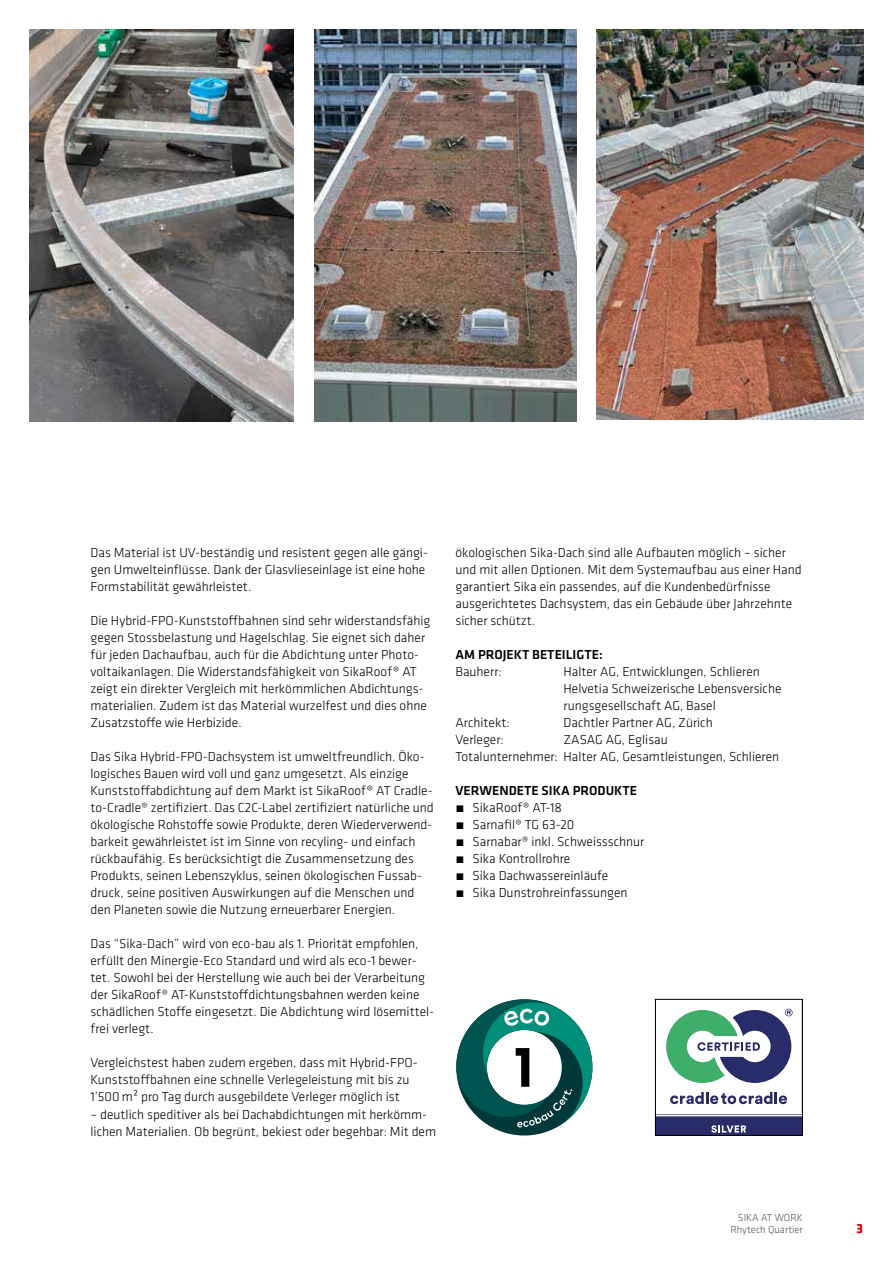
<style>
.page{position:relative;width:893px;height:1263px;background:#fff}
.page>*{position:absolute;margin:0;border:0;box-sizing:border-box;transform-origin:0 0}
.t1{font:300 13.5px/17px "Klavika";color:#000}
.t2{font:500 13.5px "Klavika";color:#000}
.t3{font:500 13.5px "Klavika";color:#e3000f}
.t4{font:300 10.5px/12.6px "Klavika";color:#565656;text-align:right}
</style>
<div class="page">
<img style="left:596px;top:30px;width:267px;height:390px">
<img style="left:314px;top:30px;width:262px;height:391px">
<img style="left:30px;top:30px;width:263px;height:391px">
<svg style="left:456px;top:999px;width:136px;height:136px"></svg>
<svg style="left:657px;top:1008px;width:144px;height:126px"></svg>
<div style="left:655px;top:999px;width:148px;height:137px;border:1px solid #000"></div>
<p class="t1" style="left:91px;top:544px;width:339px">Das Material ist UV-beständig und resistent gegen alle gängi&shy;gen Umwelteinflüsse. Dank der Glasvlieseinlage ist eine hohe<br>Formstabilität gewährleistet.</p>
<p class="t1" style="left:91px;top:612px;width:341px">Die Hybrid-FPO-Kunststoffbahnen sind sehr widerstandsfähig gegen Stossbelastung und Hagelschlag. Sie eignet sich daher für jeden Dachaufbau, auch für die Abdichtung unter Photo&shy;voltaikanlagen. Die Widerstandsfähigkeit von SikaRoof® AT zeigt ein direkter Vergleich mit herkömmlichen Abdichtungs&shy;materialien. Zudem ist das Material wurzelfest und dies ohne Zusatzstoffe wie Herbizide.</p>
<p class="t1" style="left:91px;top:748px;width:345px">Das Sika Hybrid-FPO-Dachsystem ist umweltfreundlich. Öko&shy;logisches Bauen wird voll und ganz umgesetzt. Als einzige Kunststoffabdichtung auf dem Markt ist SikaRoof® AT Cradle&shy;to-Cradle® zertifiziert. Das C2C-Label zertifiziert natürliche und ökologische Rohstoffe sowie Produkte, deren Wiederverwend&shy;barkeit gewährleistet ist im Sinne von recyling- und einfach rückbaufähig. Es berücksichtigt die Zusammensetzung des Produkts, seinen Lebenszyklus, seinen ökologischen Fussab&shy;druck, seine positiven Auswirkungen auf die Menschen und den Planeten sowie die Nutzung erneuerbarer Energien.</p>
<p class="t1" style="left:91px;top:935px;width:345px">Das “Sika-Dach” wird von eco-bau als 1. Priorität empfohlen, erfüllt den Minergie-Eco Standard und wird als eco-1 bewer&shy;tet. Sowohl bei der Herstellung wie auch bei der Verarbeitung der SikaRoof® AT-Kunststoffdichtungsbahnen werden keine schädlichen Stoffe eingesetzt. Die Abdichtung wird lösemittel&shy;frei verlegt.</p>
<p class="t1" style="left:91px;top:1054px;width:329px">Vergleichstest haben zudem ergeben, dass mit Hybrid-FPO-<br>Kunststoffbahnen eine schnelle Verlegeleistung mit bis zu<br>1’500 m² pro Tag durch ausgebildete Verleger möglich ist</p>
<p class="t1" style="left:91px;top:1105px;width:347px">– deutlich speditiver als bei Dachabdichtungen mit herkömm&shy;lichen Materialien. Ob begrünt, bekiest oder begehbar: Mit dem</p>
<p class="t1" style="left:455px;top:544px;width:348px">ökologischen Sika-Dach sind alle Aufbauten möglich – sicher und mit allen Optionen. Mit dem Systemaufbau aus einer Hand garantiert Sika ein passendes, auf die Kundenbedürfnisse ausgerichtetes Dachsystem, das ein Gebäude über Jahrzehnte sicher schützt.</p>
<p class="t2" style="left:455px;top:646px;width:149px">AM PROJEKT BETEILIGTE:</p>
<p class="t1" style="left:455px;top:663px;width:48px">Bauherr:</p>
<p class="t1" style="left:563px;top:663px;width:220px">Halter AG, Entwicklungen, Schlieren<br>Helvetia Schweizerische Lebensversiche rungsgesellschaft AG, Basel</p>
<p class="t1" style="left:455px;top:714px;width:56px">Architekt:</p>
<p class="t1" style="left:563px;top:714px;width:151px">Dachtler Partner AG, Zürich</p>
<p class="t1" style="left:455px;top:731px;width:50px">Verleger:</p>
<p class="t1" style="left:455px;top:731px;width:325px;text-align:center">ZASAG AG, Eglisau<br>Totalunternehmer: Halter AG, Gesamtleistungen, Schlieren</p>
<p class="t2" style="left:455px;top:782px;width:183px">VERWENDETE SIKA PRODUKTE</p>
<p class="t1" style="left:455px;top:799px;width:190px">́ SikaRoof® AT-18<br>́ Sarnafil® TG 63-20<br>́ Sarnabar® inkl. Schweissschnur ́ Sika Kontrollrohre<br>́ Sika Dachwassereinläufe<br>́ Sika Dunstrohreinfassungen</p>
<p class="t4" style="left:730px;top:1211px;width:74px">SIKA AT WORK<br>Rhytech Quartier</p>
<p class="t3" style="left:857px;top:1219px;width:8px">3</p>
</div>
